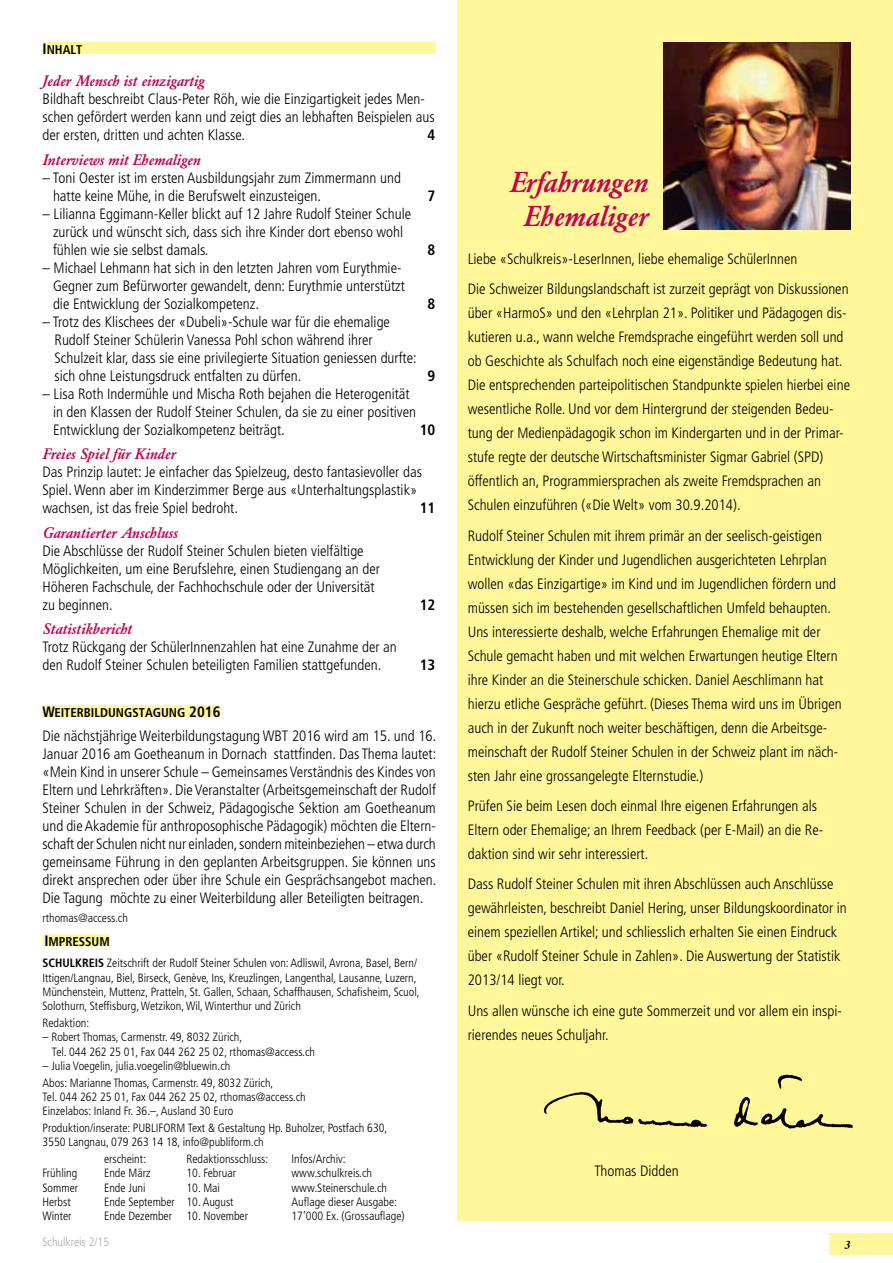
<style>
.page{position:relative;width:893px;height:1263px;background:#fff}
.page>*{position:absolute;margin:0;border:0;box-sizing:border-box;transform-origin:0 0}
.t1{font:italic 500 28.5px/34.2px "Garamond BE";color:#c40452;text-align:center}
.t2{font:300 condensed 15px/18px "Frutiger LT Std";color:#000}
.t3{font:italic 500 15px "Garamond BE";color:#c40452}
.t4{font:700 condensed 15px "Frutiger LT Std";color:#000}
.t5{font:12.75px "Frutiger LT Std Bold Cn SC850";color:#000}
.t6{font:300 condensed 12px/14.4px "Frutiger LT Std";color:#000}
.t7{font:300 condensed 12px "Frutiger LT Std";color:#a7a9ac}
.t8{font:italic 700 12px "Times";color:#000}
.s1{font-size:15px}
.s2{font-weight:700}
</style>
<div class="page">
<div style="left:829px;top:1233px;width:64px;height:21px;background:#fff799"></div>
<div style="left:457px;top:0;width:436px;height:1220px;background:#fff799"></div>
<div style="left:43px;top:42px;width:393px;height:12px;background:#fff799"></div>
<div style="left:43px;top:934px;width:67px;height:12px;background:#fff799"></div>
<div style="left:43px;top:705px;width:177px;height:12px;background:#fff799"></div>
<img style="left:544px;top:1074px;width:309px;height:55px">
<img style="left:663px;top:43px;width:187px;height:187px">
<p class="t5" style="left:43px;top:42px;width:41px"><span class="s1">I</span> NHALT</p>
<p class="t3" style="left:43px;top:72px;width:163px">Jeder Mensch ist einzigartig</p>
<p class="t2" style="left:43px;top:90px;width:394px">Bildhaft beschreibt Claus-Peter Röh, wie die Einzigartigkeit jedes Men&shy;schen gefördert werden kann und zeigt dies an lebhaften Beispielen aus der ersten, dritten und achten Klasse.</p>
<p class="t4" style="left:428px;top:126px;width:9px">4</p>
<p class="t3" style="left:43px;top:151px;width:160px">Interviews mit Ehemaligen</p>
<p class="t2" style="left:53px;top:169px;width:349px;text-indent:-10px">– Toni Oester ist im ersten Ausbildungsjahr zum Zimmermann und hatte keine Mühe, in die Berufswelt einzusteigen.</p>
<p class="t2" style="left:53px;top:205px;width:360px;text-indent:-10px">– Lilianna Eggimann-Keller blickt auf 12 Jahre Rudolf Steiner Schule zurück und wünscht sich, dass sich ihre Kinder dort ebenso wohl fühlen wie sie selbst damals.</p>
<p class="t2" style="left:53px;top:259px;width:353px;text-indent:-10px">– Michael Lehmann hat sich in den letzten Jahren vom Eurythmie-<br>Gegner zum Befürworter gewandelt, denn: Eurythmie unterstützt die Entwicklung der Sozialkompetenz.</p>
<p class="t2" style="left:55px;top:313px;width:364px;text-indent:-12px">– Trotz des Klischees der «Dubeli»-Schule war für die ehemalige Rudolf Steiner Schülerin Vanessa Pohl schon während ihrer Schulzeit klar, dass sie eine privilegierte Situation geniessen durfte: sich ohne Leistungsdruck entfalten zu dürfen.</p>
<p class="t4" style="left:428px;top:187px;width:9px">7</p>
<p class="t4" style="left:428px;top:241px;width:9px">8</p>
<p class="t4" style="left:428px;top:295px;width:9px">8</p>
<p class="t4" style="left:428px;top:367px;width:9px">9</p>
<p class="t2" style="left:53px;top:385px;width:365px;text-indent:-10px">– Lisa Roth Indermühle und Mischa Roth bejahen die Heterogenität in den Klassen der Rudolf Steiner Schulen, da sie zu einer positiven<br>Entwicklung der Sozialkompetenz beiträgt.</p>
<p class="t4" style="left:420px;top:421px;width:17px">10</p>
<p class="t3" style="left:43px;top:445px;width:135px">Freies Spiel für Kinder</p>
<p class="t2" style="left:43px;top:463px;width:381px">Das Prinzip lautet: Je einfacher das Spielzeug, desto fantasievoller das<br>Spiel. Wenn aber im Kinderzimmer Berge aus «Unterhaltungsplastik» wachsen, ist das freie Spiel bedroht.</p>
<p class="t4" style="left:420px;top:499px;width:17px">11</p>
<p class="t3" style="left:43px;top:524px;width:137px">Garantierter Anschluss</p>
<p class="t2" style="left:43px;top:542px;width:339px">Die Abschlüsse der Rudolf Steiner Schulen bieten vielfältige Möglichkeiten, um eine Berufslehre, einen Studiengang an der Höheren Fachschule, der Fachhochschule oder der Universität zu beginnen.</p>
<p class="t3" style="left:43px;top:620px;width:91px">Statistikbericht</p>
<p class="t2" style="left:43px;top:638px;width:356px">Trotz Rückgang der SchülerInnenzahlen hat eine Zunahme der an den Rudolf Steiner Schulen beteiligten Familien stattgefunden.</p>
<p class="t4" style="left:420px;top:595px;width:17px">12</p>
<p class="t4" style="left:420px;top:656px;width:17px">13</p>
<p class="t5" style="left:43px;top:705px;width:179px"><span class="s1">W</span>EITERBILDUNGSTAGUNG <span class="s1">2016</span></p>
<p class="t2" style="left:43px;top:727px;width:395px;text-align:justify">Die nächstjährige Weiterbildungstagung WBT 2016 wird am 15. und 16.<br>Januar 2016 am Goetheanum in Dornach stattfinden. Das Thema lautet: «Mein Kind in unserer Schule – Gemeinsames Verständnis des Kindes von Eltern und Lehrkräften». Die Veranstalter (Arbeitsgemeinschaft der Rudolf Steiner Schulen in der Schweiz, Pädagogische Sektion am Goetheanum und die Akademie für anthroposophische Pädagogik) möchten die Eltern&shy;schaft der Schulen nicht nur einladen, sondern miteinbeziehen – etwa durch gemeinsame Führung in den geplanten Arbeitsgruppen. Sie können uns direkt ansprechen oder über ihre Schule ein Gesprächsangebot machen.<br>Die Tagung möchte zu einer Weiterbildung aller Beteiligten beitragen.</p>
<p class="t6" style="left:43px;top:911px;width:87px">rthomas@access.ch</p>
<p class="t5" style="left:43px;top:934px;width:69px"><span class="s1">I</span> MPRESSUM</p>
<p class="t6" style="left:43px;top:956px;width:379px"><span class="s2">SCHULKREIS</span> Zeitschrift der Rudolf Steiner Schulen von: Adliswil, Avrona, Basel, Bern/ Ittigen/Langnau, Biel, Birseck, Genève, Ins, Kreuzlingen, Langenthal, Lausanne, Luzern, Münchenstein, Muttenz, Pratteln, St. Gallen, Schaan, Schaffhausen, Schafisheim, Scuol, Solothurn, Steffisburg, Wetzikon, Wil, Winterthur und Zürich</p>
<p class="t6" style="left:43px;top:1016px;width:48px">Redaktion:</p>
<p class="t6" style="left:52px;top:1030px;width:265px;text-indent:-9px">– Robert Thomas, Carmenstr. 49, 8032 Zürich,<br>Tel. 044 262 25 01, Fax 044 262 25 02, rthomas@access.ch</p>
<p class="t6" style="left:43px;top:1058px;width:232px;line-height:16.5px">– Julia Voegelin, julia.voegelin@bluewin.ch<br>Abos: Marianne Thomas, Carmenstr. 49, 8032 Zürich,</p>
<p class="t6" style="left:43px;top:1090px;width:265px">Tel. 044 262 25 01, Fax 044 262 25 02, rthomas@access.ch<br>Einzelabos: Inland Fr. 36.–, Ausland 30 Euro</p>
<p class="t6" style="left:43px;top:1121px;width:346px">Produktion/inserate: PUBLIFORM Text &amp; Gestaltung Hp. Buholzer, Postfach 630,<br>3550 Langnau, 079 263 14 18, info@publiform.ch</p>
<p class="t6" style="left:104px;top:1152px;width:43px">erscheint:</p>
<p class="t6" style="left:187px;top:1152px;width:83px">Redaktionsschluss:</p>
<p class="t6" style="left:292px;top:1152px;width:56px">Infos/Archiv:</p>
<p class="t6" style="left:43px;top:1166px;width:36px">Frühling</p>
<p class="t6" style="left:104px;top:1166px;width:48px">Ende März</p>
<p class="t6" style="left:187px;top:1166px;width:51px">10. Februar</p>
<p class="t6" style="left:292px;top:1166px;width:82px">www.schulkreis.ch</p>
<p class="t6" style="left:43px;top:1180px;width:37px">Sommer</p>
<p class="t6" style="left:104px;top:1180px;width:43px">Ende Juni</p>
<p class="t6" style="left:187px;top:1180px;width:35px">10. Mai</p>
<p class="t6" style="left:292px;top:1180px;width:97px">www.Steinerschule.ch</p>
<p class="t6" style="left:43px;top:1195px;width:30px">Herbst</p>
<p class="t6" style="left:104px;top:1195px;width:131px">Ende September 10. August</p>
<p class="t6" style="left:292px;top:1195px;width:107px">Auflage dieser Ausgabe:</p>
<p class="t6" style="left:43px;top:1209px;width:31px">Winter</p>
<p class="t6" style="left:104px;top:1209px;width:146px">Ende Dezember 10. November</p>
<p class="t6" style="left:292px;top:1209px;width:114px">17’000 Ex. (Grossauflage)</p>
<h1 class="t1" style="left:509px;top:165px;width:140px">Erfahrungen<br>Ehemaliger</h1>
<p class="t2" style="left:468px;top:244px;width:382px;line-height:30.3px">Liebe «Schulkreis»-LeserInnen, liebe ehemalige SchülerInnen<br>Die Schweizer Bildungslandschaft ist zurzeit geprägt von Diskussionen</p>
<p class="t2" style="left:468px;top:301px;width:384px;line-height:24px">über «HarmoS» und den «Lehrplan 21». Politiker und Pädagogen dis&shy;kutieren u.a., wann welche Fremdsprache eingeführt werden soll und ob Geschichte als Schulfach noch eine eigenständige Bedeutung hat.<br>Die entsprechenden parteipolitischen Standpunkte spielen hierbei eine wesentliche Rolle. Und vor dem Hintergrund der steigenden Bedeu&shy;tung der Medienpädagogik schon im Kindergarten und in der Primar&shy;stufe regte der deutsche Wirtschaftsminister Sigmar Gabriel (SPD) öffentlich an, Programmiersprachen als zweite Fremdsprachen an Schulen einzuführen («Die Welt» vom 30.9.2014).</p>
<p class="t2" style="left:468px;top:524px;width:375px;line-height:24px">Rudolf Steiner Schulen mit ihrem primär an der seelisch-geistigen Entwicklung der Kinder und Jugendlichen ausgerichteten Lehrplan wollen «das Einzigartige» im Kind und im Jugendlichen fördern und müssen sich im bestehenden gesellschaftlichen Umfeld behaupten.<br>Uns interessierte deshalb, welche Erfahrungen Ehemalige mit der Schule gemacht haben und mit welchen Erwartungen heutige Eltern ihre Kinder an die Steinerschule schicken. Daniel Aeschlimann hat hierzu etliche Gespräche geführt. (Dieses Thema wird uns im Übrigen auch in der Zukunft noch weiter beschäftigen, denn die Arbeitsge&shy;meinschaft der Rudolf Steiner Schulen in der Schweiz plant im näch&shy;sten Jahr eine grossangelegte Elternstudie.)</p>
<p class="t2" style="left:468px;top:794px;width:357px;line-height:24px">Prüfen Sie beim Lesen doch einmal Ihre eigenen Erfahrungen als<br>Eltern oder Ehemalige; an Ihrem Feedback (per E-Mail) an die Re&shy;daktion sind wir sehr interessiert.</p>
<p class="t2" style="left:468px;top:872px;width:381px;line-height:24px">Dass Rudolf Steiner Schulen mit ihren Abschlüssen auch Anschlüsse gewährleisten, beschreibt Daniel Hering, unser Bildungskoordinator in einem speziellen Artikel; und schliesslich erhalten Sie einen Eindruck über «Rudolf Steiner Schule in Zahlen». Die Auswertung der Statistik 2013/14 liegt vor.</p>
<p class="t2" style="left:468px;top:999px;width:376px;line-height:24px">Uns allen wünsche ich eine gute Sommerzeit und vor allem ein inspi&shy;rierendes neues Schuljahr.</p>
<p class="t2" style="left:595px;top:1162px;width:86px">Thomas Didden</p>
<p class="t7" style="left:43px;top:1235px;width:68px">Schulkreis 2/15</p>
<p class="t8" style="left:845px;top:1233px;width:7px">3</p>
</div>
